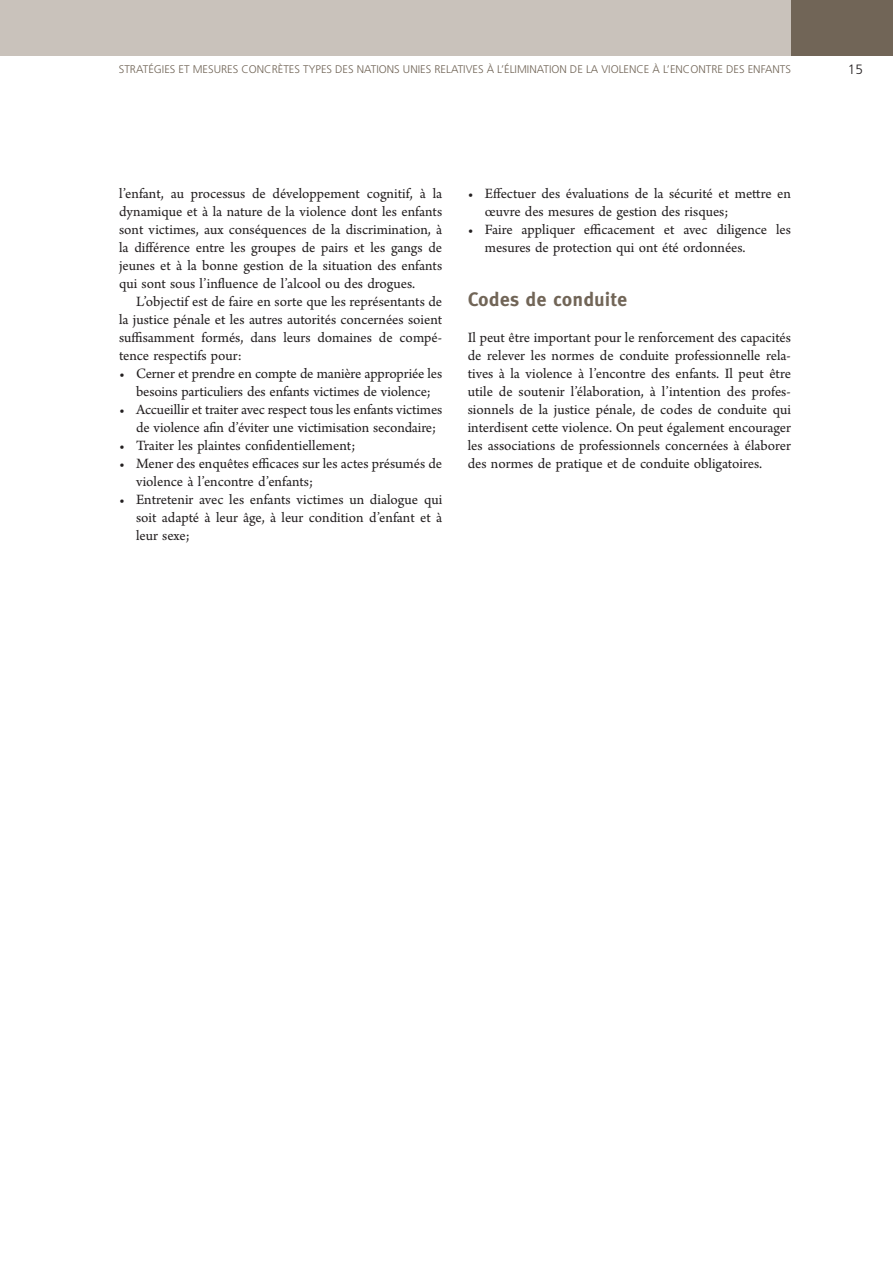
<style>
.page{position:relative;width:893px;height:1263px;background:#fff}
.page>*{position:absolute;margin:0;border:0;box-sizing:border-box;transform-origin:0 0}
.t1{font:700 19.5px "Meta OT";color:#716557}
.t2{font:15px/18px "Arno Pro";letter-spacing:-.005em;color:#231f20;text-align:justify}
.t3{font:300 13.5px "Frutiger LT Std";color:#231f20}
.t4{font:300 11.1px "Frutiger LT Std";color:#716557}
</style>
<div class="page">
<div style="left:0;top:0;width:893px;height:55px;background:#c9c2bb"></div>
<div style="left:791px;top:0;width:102px;height:55px;background:#716557"></div>
<p class="t4" style="left:119px;top:63px;width:674px">STRATÉGIES ET MESURES CONCRÈTES TYPES DES NATIONS UNIES RELATIVES À L’ÉLIMINATION DE LA VIOLENCE À L’ENCONTRE DES ENFANTS</p>
<p class="t3" style="left:848px;top:62px;width:17px">15</p>
<p class="t2" style="left:119px;top:185px;width:325px">l’enfant, au processus de développement cognitif, à la dynamique et à la nature de la violence dont les enfants sont victimes, aux conséquences de la discrimination, à la différence entre les groupes de pairs et les gangs de jeunes et à la bonne gestion de la situation des enfants qui sont sous l’influence de l’alcool ou des drogues.</p>
<p class="t2" style="left:119px;top:293px;width:325px;text-indent:17px">L’objectif est de faire en sorte que les représentants de la justice pénale et les autres autorités concernées soient suffisamment formés, dans leurs domaines de compé&shy;tence respectifs pour:</p>
<p class="t2" style="left:119px;top:365px;width:325px;text-align:center">• Cerner et prendre en compte de manière appropriée les besoins particuliers des enfants victimes de violence;</p>
<p class="t2" style="left:136px;top:401px;width:308px;text-indent:-17px">• Accueillir et traiter avec respect tous les enfants victimes de violence afin d’éviter une victimisation secondaire;</p>
<p class="t2" style="left:119px;top:437px;width:238px">• Traiter les plaintes confidentiellement;</p>
<p class="t2" style="left:136px;top:455px;width:308px;text-indent:-17px">• Mener des enquêtes efficaces sur les actes présumés de violence à l’encontre d’enfants;</p>
<p class="t2" style="left:136px;top:491px;width:308px;text-indent:-17px">• Entretenir avec les enfants victimes un dialogue qui soit adapté à leur âge, à leur condition d’enfant et à leur sexe;</p>
<p class="t2" style="left:485px;top:185px;width:308px;text-indent:-17px">• Effectuer des évaluations de la sécurité et mettre en œuvre des mesures de gestion des risques;</p>
<p class="t2" style="left:485px;top:221px;width:308px;text-indent:-17px">• Faire appliquer efficacement et avec diligence les mesures de protection qui ont été ordonnées.</p>
<h1 class="t1" style="left:468px;top:287px;width:161px">Codes de conduite</h1>
<p class="t2" style="left:468px;top:329px;width:325px">Il peut être important pour le renforcement des capacités de relever les normes de conduite professionnelle rela&shy;tives à la violence à l’encontre des enfants. Il peut être utile de soutenir l’élaboration, à l’intention des profes&shy;sionnels de la justice pénale, de codes de conduite qui interdisent cette violence. On peut également encourager les associations de professionnels concernées à élaborer des normes de pratique et de conduite obligatoires.</p>
</div>
